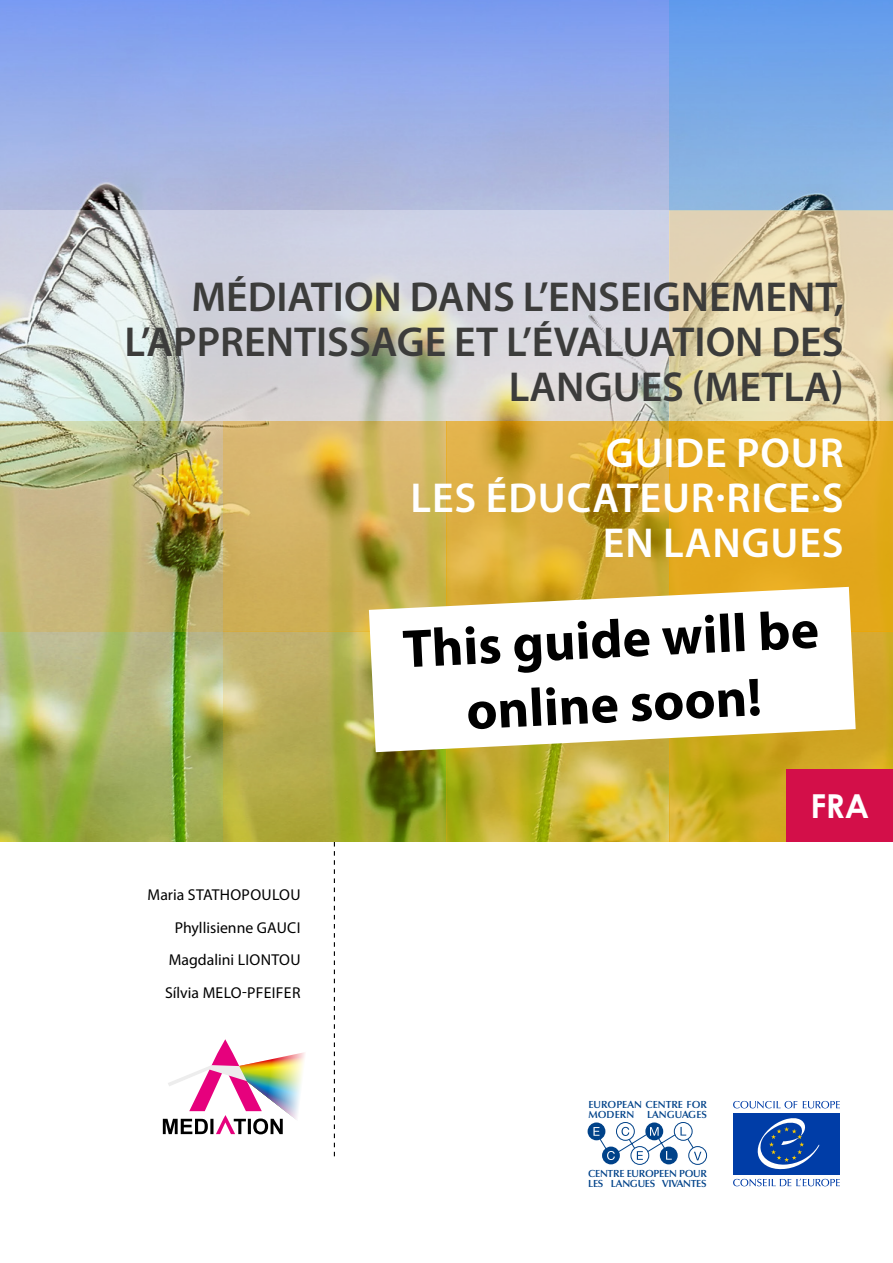
<style>
.page{position:relative;width:893px;height:1263px;background:#fff}
.page>*{position:absolute;margin:0;border:0;box-sizing:border-box;transform-origin:0 0}
.t1{font:700 54px/64.8px "Myriad Pro";color:#000;text-align:center}
.t2{font:600 42px/45px "Myriad Pro";color:#3c3c3b;text-align:right}
.t3{font:600 42px/45px "Myriad Pro";letter-spacing:.02em;color:#fff;text-align:right}
.t4{font:700 33px "Century Gothic";color:#fff}
.t5{font:15.75px/32.5px "Myriad Pro";color:#000;text-align:right}
.t6{font:600 10.35px/9.6px "Optima LT Std";letter-spacing:-.025em;color:#004289}
.t7{font:600 10.35px/9.6px "Optima LT Std";color:#004289}
</style>
<div class="page">
<img style="left:163px;top:1039px;width:142px;height:95px">
<img style="left:0;top:0;width:669px;height:842px">
<svg style="left:0;top:210px;width:669px;height:211px;background:#cfd2d5"></svg>
<svg style="left:669px;top:421px;width:224px;height:210px;background:#e3a920"></svg>
<svg style="left:446px;top:421px;width:223px;height:166px;background:#d4a735"></svg>
<svg style="left:223px;top:421px;width:223px;height:210px;background:#cdb05b"></svg>
<svg style="left:669px;top:631px;width:224px;height:211px;background:#cba51d"></svg>
<svg style="left:446px;top:752px;width:223px;height:90px;background:#c3b434"></svg>
<div style="left:669px;top:0;width:224px;height:210px;background:linear-gradient(to bottom,#639cef,#90b6db)"></div>
<img style="left:0;top:421px;width:223px;height:210px">
<svg style="left:223px;top:631px;width:223px;height:211px;background:#a8a545"></svg>
<svg style="left:616px;top:1122px;width:18px;height:18px"></svg>
<div style="left:616px;top:1122px;width:19px;height:19px;border:1px solid #004289;border-radius:50%"></div>
<div style="left:631px;top:1146px;width:18px;height:19px;border:1px solid #004289;border-radius:50%"></div>
<div style="left:674px;top:1122px;width:18px;height:19px;border:1px solid #004289;border-radius:50%"></div>
<svg style="left:689px;top:1146px;width:18px;height:18px"></svg>
<div style="left:688px;top:1146px;width:19px;height:19px;border:1px solid #004289;border-radius:50%"></div>
<div style="left:660px;top:1146px;width:18px;height:18px;background:#004289;border-radius:50%"></div>
<svg style="left:645px;top:1122px;width:18px;height:18px"></svg>
<div style="left:602px;top:1146px;width:18px;height:18px;background:#004289;border-radius:50%"></div>
<div style="left:588px;top:1122px;width:17px;height:18px;background:#004289;border-radius:50%"></div>
<svg style="left:593px;top:1127px;width:108px;height:33px"></svg>
<svg style="left:803px;top:1101px;width:37px;height:7px"></svg>
<svg style="left:733px;top:1101px;width:64px;height:7px"></svg>
<svg style="left:733px;top:1179px;width:107px;height:7px"></svg>
<div style="left:734px;top:1113px;width:106px;height:61px;background:#003da7"></div>
<svg style="left:757px;top:1118px;width:63px;height:51px"></svg>
<svg style="left:334px;top:842px;width:1px;height:314px"></svg>
<svg style="left:669px;top:210px;width:224px;height:211px;background:#e2d4ad"></svg>
<div style="left:787px;top:770px;width:106px;height:72px;background:#d30f49"></div>
<svg style="left:369px;top:587px;width:487px;height:165px"></svg>
<p class="t2" style="left:125px;top:273px;width:721px">MÉDIATION DANS L’ENSEIGNEMENT,<br>L’APPRENTISSAGE ET L’ÉVALUATION DES<br>LANGUES (METLA)</p>
<p class="t3" style="left:411px;top:429px;width:435px">GUIDE POUR<br>LES ÉDUCATEUR·RICE·S<br>EN LANGUES</p>
<p class="t1" style="left:401px;top:616px;width:418px;rotate:-3deg">This guide will be online soon!</p>
<p class="t5" style="left:148px;top:878px;width:154px">Maria STATHOPOULOU<br>Phyllisienne GAUCI<br>Magdalini LIONTOU<br>Sílvia MELO-PFEIFER</p>
<p class="t4" style="left:810px;top:781px;width:60px">FRA</p>
<p class="t7" style="left:588px;top:1100px;width:120px">EUROPEAN CENTRE FOR<br>MODERN LANGUAGES</p>
<p class="t6" style="left:588px;top:1169px;width:120px">CENTRE EUROPEEN POUR<br>LES LANGUES VIVANTES</p>
</div>
